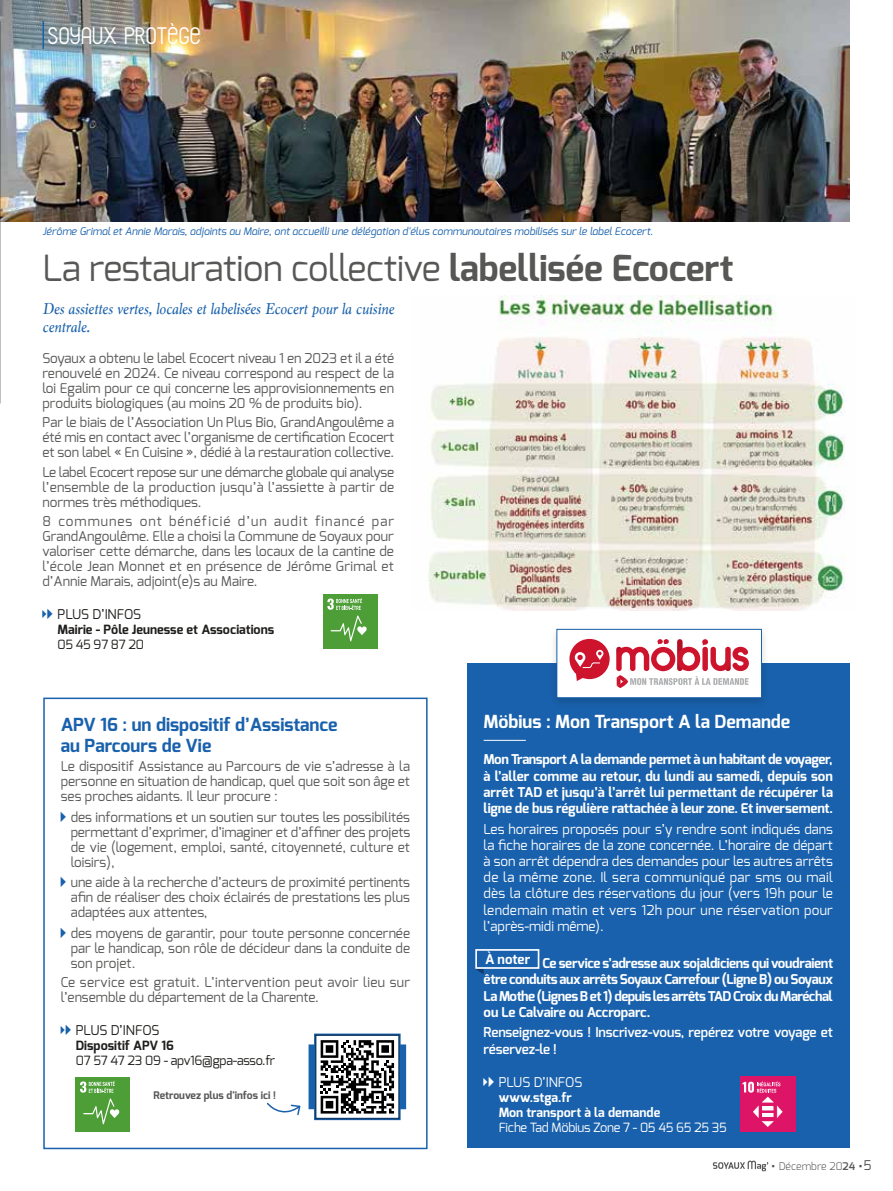
<style>
.page{position:relative;width:893px;height:1191px;background:#fff}
.page>*{position:absolute;margin:0;border:0;box-sizing:border-box;transform-origin:0 0}
.t1{font:36px "Exo";letter-spacing:-.01em;color:#575756}
.t2{font:24px "Franks";letter-spacing:.01em;color:#fff}
.t3{font:700 18px/21.6px "Exo";color:#1961ac}
.t4{font:700 18px "Exo";color:#fff}
.t5{font:italic 16.5px/18px "Marion";color:#1961ac}
.t6{font:13.5px/15px "Exo";color:#575756;text-align:justify}
.t7{font:700 13.5px/16.2px "Exo";letter-spacing:-.015em;color:#fff;text-align:justify}
.t8{font:13.5px/16.2px "Exo";letter-spacing:.02em;color:#fff;text-align:justify}
.t9{font:600 13.5px/16.2px "Exo";letter-spacing:-.015em;color:#fff}
.t10{font:13.5px "Exo";color:#1f1e1c}
.t11{font:13.5px "Exo";color:#fff}
.t12{font:700 13.35px "Exo";color:#fff}
.t13{font:700 12.75px "Exo";color:#1f1e1c}
.t14{font:12.75px "Exo";letter-spacing:-.02em;color:#1f1e1c}
.t15{font:700 12.75px/15px "Exo";color:#fff}
.t16{font:12.75px "Exo";letter-spacing:-.02em;color:#fff}
.t17{font:italic 10.5px "Exo";color:#1961ac}
.t18{font:700 10.5px "Exo";color:#575756}
.t19{font:300 10.5px "Exo";color:#575756}
.s1{font-weight:700}
.s2{font-family:"Arrowstfb";font-size:10.5px;color:#1961ac}
.s3{font-family:"Arrowstfb";color:#1961ac}
.s4{font-family:"Arrowstfb";font-size:10.5px}
.s5{font-family:"Arrowstfb"}
.s6{font-size:18px}
.s7{font-weight:600}
.s8{font-weight:400;font-size:13.5px}
</style>
<div class="page">
<svg style="left:713px;top:1160px;width:55px;height:11px"></svg>
<img style="left:0;top:0;width:850px;height:221px">
<img style="left:428px;top:295px;width:417px;height:315px">
<svg style="left:43px;top:21px;width:1px;height:28px"></svg>
<div style="left:323px;top:594px;width:55px;height:55px;background:#4d9e37"></div>
<svg style="left:327px;top:598px;width:40px;height:43px"></svg>
<img style="left:0;top:21px;width:1px;height:382px">
<div style="left:467px;top:663px;width:383px;height:485px;background:#1961ac"></div>
<hr style="left:484px;top:740px;width:42px;height:1px;background:#fff">
<svg style="left:475px;top:968px;width:9px;height:6px"></svg>
<div style="left:475px;top:949px;width:64px;height:19px;background:#1961ac;border:2px solid #fff"></div>
<div style="left:549px;top:625px;width:220px;height:84px;background:#000;opacity:.15"></div>
<div style="left:557px;top:629px;width:204px;height:68px;background:#fff"></div>
<svg style="left:616px;top:639px;width:133px;height:49px"></svg>
<svg style="left:569px;top:639px;width:41px;height:42px"></svg>
<div style="left:557px;top:629px;width:205px;height:69px;border:1px solid #1961ac"></div>
<div style="left:740px;top:1076px;width:55px;height:55px;background:#de1466"></div>
<svg style="left:742px;top:1081px;width:41px;height:46px"></svg>
<div style="left:43px;top:697px;width:385px;height:452px;background:#fff;border:2px solid #1961ac"></div>
<div style="left:75px;top:1076px;width:55px;height:55px;background:#4d9e37"></div>
<svg style="left:83px;top:1098px;width:36px;height:26px"></svg>
<svg style="left:80px;top:1080px;width:35px;height:12px"></svg>
<svg style="left:267px;top:1102px;width:34px;height:14px"></svg>
<div style="left:309px;top:1044px;width:97px;height:65px;background:#1961ac"></div>
<svg style="left:314px;top:1033px;width:87px;height:87px"></svg>
<div style="left:315px;top:1034px;width:85px;height:85px;border:2px solid #113b6a"></div>
<svg style="left:321px;top:1040px;width:73px;height:73px"></svg>
<h2 class="t2" style="left:48px;top:23px;width:155px">SOYAUX PROTÈGE</h2>
<p class="t17" style="left:43px;top:224px;width:612px">Jérôme Grimal et Annie Marais, adjoints au Maire, ont accueilli une délégation d'élus communautaires mobilisés sur le label Ecocert.</p>
<h1 class="t1" style="left:43px;top:244px;width:692px">La restauration collective <span class="s1">labellisée Ecocert</span></h1>
<p class="t5" style="left:43px;top:299px;width:353px">Des assiettes vertes, locales et labelisées Ecocert pour la cuisine centrale.</p>
<p class="t6" style="left:43px;top:350px;width:353px">Soyaux a obtenu le label Ecocert niveau 1 en 2023 et il a été renouvelé en 2024. Ce niveau correspond au respect de la loi Egalim pour ce qui concerne les approvisionnements en produits biologiques (au moins 20 % de produits bio).</p>
<p class="t6" style="left:43px;top:415px;width:353px">Par le biais de l’Association Un Plus Bio, GrandAngoulême a été mis en contact avec l’organisme de certification Ecocert et son label « En Cuisine », dédié à la restauration collective.</p>
<p class="t6" style="left:43px;top:464px;width:353px">Le label Ecocert repose sur une démarche globale qui analyse l’ensemble de la production jusqu’à l’assiette à partir de normes très méthodiques.</p>
<p class="t6" style="left:43px;top:513px;width:353px">8 communes ont bénéficié d’un audit financé par GrandAngoulême. Elle a choisi la Commune de Soyaux pour valoriser cette démarche, dans les locaux de la cantine de l’école Jean Monnet et en présence de Jérôme Grimal et d’Annie Marais, adjoint(e)s au Maire.</p>
<p class="t10" style="left:43px;top:605px;width:100px"><span class="s2">b</span><span class="s3">b</span> PLUS D’INFOS</p>
<p class="t13" style="left:58px;top:621px;width:218px">Mairie - Pôle Jeunesse et Associations</p>
<p class="t14" style="left:58px;top:636px;width:88px">05 45 97 87 20</p>
<h3 class="t3" style="left:61px;top:713px;width:278px">APV 16 : un dispositif d’Assistance au Parcours de Vie</h3>
<p class="t6" style="left:61px;top:759px;width:351px">Le dispositif Assistance au Parcours de vie s’adresse à la personne en situation de handicap, quel que soit son âge et ses proches aidants. Il leur procure :</p>
<p class="t6" style="left:71px;top:809px;width:341px;text-indent:-10px"><span class="s3">b</span> des informations et un soutien sur toutes les possibilités permettant d’exprimer, d’imaginer et d’affiner des projets de vie (logement, emploi, santé, citoyenneté, culture et loisirs),</p>
<p class="t6" style="left:71px;top:875px;width:341px;text-indent:-10px"><span class="s3">b</span> une aide à la recherche d’acteurs de proximité pertinents afin de réaliser des choix éclairés de prestations les plus adaptées aux attentes,</p>
<p class="t6" style="left:71px;top:925px;width:341px;text-indent:-10px"><span class="s3">b</span> des moyens de garantir, pour toute personne concernée par le handicap, son rôle de décideur dans la conduite de son projet.</p>
<p class="t6" style="left:61px;top:974px;width:351px">Ce service est gratuit. L’intervention peut avoir lieu sur l’ensemble du département de la Charente.</p>
<p class="t10" style="left:61px;top:1021px;width:100px"><span class="s2">b</span><span class="s3">b</span> PLUS D’INFOS</p>
<p class="t13" style="left:76px;top:1037px;width:100px">Dispositif APV 16</p>
<p class="t14" style="left:76px;top:1052px;width:201px">07 57 47 23 09 - apv16@gpa-asso.fr</p>
<p class="t18" style="left:154px;top:1088px;width:124px">Retrouvez plus d'infos ici !</p>
<h3 class="t4" style="left:484px;top:710px;width:308px">Möbius : Mon Transport A la Demande</h3>
<p class="t7" style="left:484px;top:751px;width:351px">Mon Transport A la demande permet à un habitant de voyager, à l’aller comme au retour, du lundi au samedi, depuis son arrêt TAD et jusqu’à l’arrêt lui permettant de récupérer la ligne de bus régulière rattachée à leur zone. Et inversement.</p>
<p class="t8" style="left:484px;top:820px;width:351px">Les horaires proposés pour s’y rendre sont indiqués dans la fiche horaires de la zone concernée. L’horaire de départ à son arrêt dépendra des demandes pour les autres arrêts de la même zone. Il sera communiqué par sms ou mail dès la clôture des réservations du jour (vers 19h pour le lendemain matin et vers 12h pour une réservation pour l’après-midi même).</p>
<p class="t7" style="left:484px;top:955px;width:351px;text-indent:59px">Ce service s’adresse aux sojaldiciens qui voudraient être conduits aux arrêts Soyaux Carrefour (Ligne B) ou Soyaux La Mothe (Lignes B et 1) depuis les arrêts TAD Croix du Maréchal ou Le Calvaire ou Accroparc.</p>
<p class="t9" style="left:484px;top:1024px;width:351px">Renseignez-vous ! Inscrivez-vous, repérez votre voyage et réservez-le !</p>
<p class="t11" style="left:484px;top:1073px;width:100px"><span class="s4">b</span><span class="s5">b</span> PLUS D’INFOS</p>
<p class="t15" style="left:499px;top:1089px;width:163px">www.stga.fr<br>Mon transport à la demande</p>
<p class="t16" style="left:499px;top:1119px;width:230px">Fiche Tad Möbius Zone 7 - 05 45 65 25 35</p>
<p class="t12" style="left:485px;top:951px;width:47px">À noter</p>
<p class="t19" style="left:770px;top:1159px;width:103px"><span class="s6">•</span> Décembre 20<span class="s7">24</span> <span class="s6">•</span><span class="s8">5</span></p>
</div>
